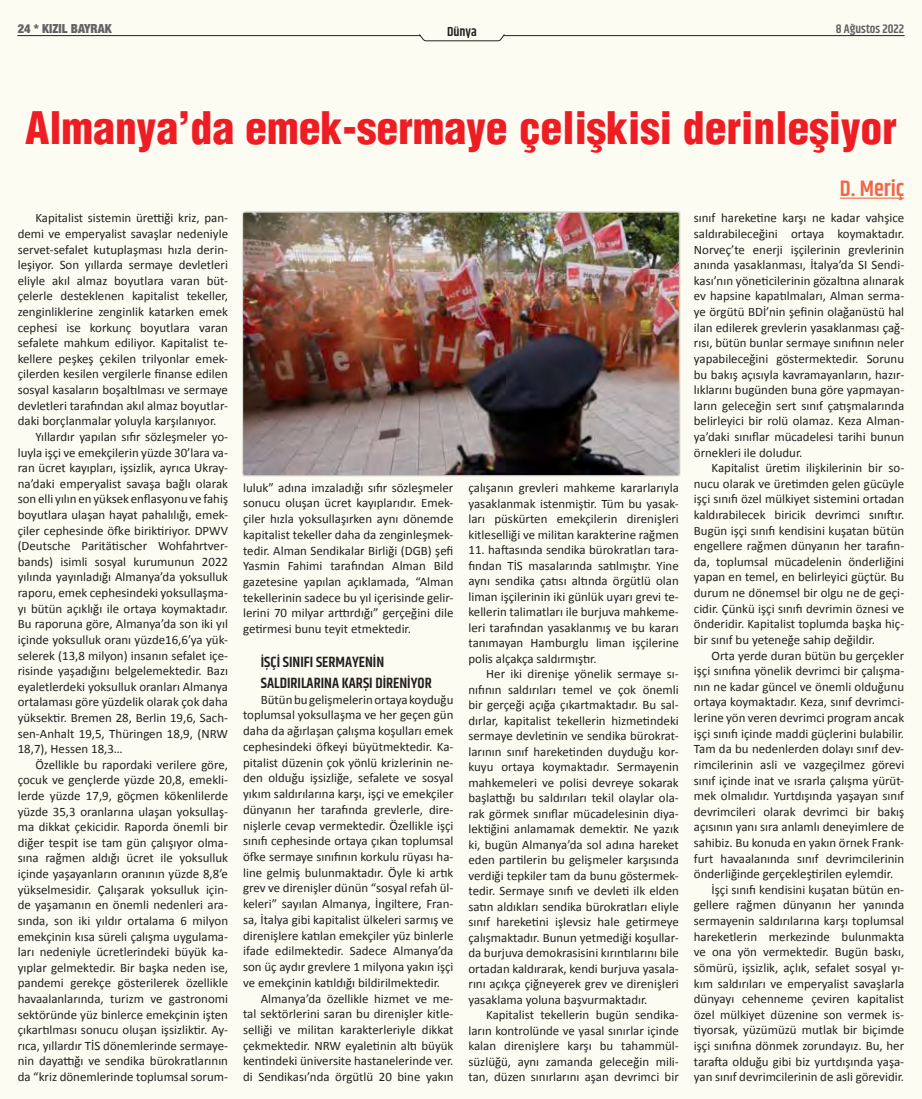
<style>
.page{position:relative;width:922px;height:1099px;background:#fff}
.page>*{position:absolute;margin:0;border:0;box-sizing:border-box;transform-origin:0 0}
.ana_başlık{font:900 condensed 43.75px "Helvetica";color:#ee1d23}
.üst_imza{font:600 22.5px "Khand";color:#f26648}
.ara_başlık{font:600 15px/20.5px "Khand";color:#231f20}
.t1{font:600 13.12px "Khand";color:#231f20}
.t2{font:12.88px/15.6px "Calibri";color:#231f20;text-align:justify}
.t3{font:900 condensed 12.5px "Helvetica Neue";color:#636366}
.t4{font:600 12.5px "Khand";color:#636366}
</style>
<div class="page">
<div style="left:0;top:0;width:921px;height:1098px;background:#fdfcf3"></div>
<hr style="left:18px;top:35px;width:402px;height:1px;background:#231f20">
<hr style="left:503px;top:35px;width:400px;height:1px;background:#231f20">
<svg style="left:419px;top:34px;width:85px;height:7px"></svg>
<hr style="left:839px;top:197px;width:65px;height:2px;background:#f26648">
<div style="left:241px;top:211px;width:439px;height:265px;background:#231f20;opacity:.4"></div>
<img style="left:243px;top:213px;width:435px;height:262px">
<p class="t3" style="left:18px;top:18px;width:95px">24 * KIZIL BAYRAK</p>
<p class="t1" style="left:447px;top:23px;width:31px">Dünya</p>
<p class="t4" style="left:835px;top:21px;width:70px">8 Ağustos 2022</p>
<p class="ana_başlık" style="left:25px;top:101px;width:873px">Almanya’da emek-sermaye çelişkisi derinleşiyor</p>
<p class="üst_imza" style="left:839px;top:174px;width:66px">D. Meriç</p>
<p class="t2" style="left:18px;top:210px;width:212px;text-indent:18px">Kapitalist sistemin ürettiği kriz, pan&shy;demi ve emperyalist savaşlar nedeniyle servet-sefalet kutuplaşması hızla derin&shy;leşiyor. Son yıllarda sermaye devletleri eliyle akıl almaz boyutlara varan büt&shy;çelerle desteklenen kapitalist tekeller, zenginliklerine zenginlik katarken emek cephesi ise korkunç boyutlara varan sefalete mahkum ediliyor. Kapitalist te&shy;kellere peşkeş çekilen trilyonlar emek&shy;çilerden kesilen vergilerle finanse edilen sosyal kasaların boşaltılması ve sermaye devletleri tarafından akıl almaz boyutlar&shy;daki borçlanmalar yoluyla karşılanıyor.</p>
<p class="t2" style="left:18px;top:428px;width:212px;text-indent:18px">Yıllardır yapılan sıfır sözleşmeler yo&shy;luyla işçi ve emekçilerin yüzde 30’lara va&shy;ran ücret kayıpları, işsizlik, ayrıca Ukray&shy;na’daki emperyalist savaşa bağlı olarak son elli yılın en yüksek enflasyonu ve fahiş boyutlara ulaşan hayat pahalılığı, emek&shy;çiler cephesinde öfke biriktiriyor. DPWV (Deutsche Paritätischer Wohfahrtver&shy;bands) isimli sosyal kurumunun 2022 yılında yayınladığı Almanya’da yoksulluk raporu, emek cephesindeki yoksullaşma&shy;yı bütün açıklığı ile ortaya koymaktadır.<br>Bu raporuna göre, Almanya’da son iki yıl içinde yoksulluk oranı yüzde16,6’ya yük&shy;selerek (13,8 milyon) insanın sefalet içe&shy;risinde yaşadığını belgelemektedir. Bazı eyaletlerdeki yoksulluk oranları Almanya ortalaması göre yüzdelik olarak çok daha yüksektir. Bremen 28, Berlin 19,6, Sach&shy;sen-Anhalt 19,5, Thüringen 18,9, (NRW 18,7), Hessen 18,3…</p>
<p class="t2" style="left:18px;top:756px;width:212px;text-indent:18px">Özellikle bu rapordaki verilere göre, çocuk ve gençlerde yüzde 20,8, emekli&shy;lerde yüzde 17,9, göçmen kökenlilerde yüzde 35,3 oranlarına ulaşan yoksullaş&shy;ma dikkat çekicidir. Raporda önemli bir diğer tespit ise tam gün çalışıyor olma&shy;sına rağmen aldığı ücret ile yoksulluk içinde yaşayanların oranının yüzde 8,8’e yükselmesidir. Çalışarak yoksulluk için&shy;de yaşamanın en önemli nedenleri ara&shy;sında, son iki yıldır ortalama 6 milyon emekçinin kısa süreli çalışma uygulama&shy;ları nedeniyle ücretlerindeki büyük ka&shy;yıplar gelmektedir. Bir başka neden ise, pandemi gerekçe gösterilerek özellikle havaalanlarında, turizm ve gastronomi sektöründe yüz binlerce emekçinin işten çıkartılması sonucu oluşan işsizliktir. Ay&shy;rıca, yıllardır TİS dönemlerinde sermaye&shy;nin dayattığı ve sendika bürokratlarının da “kriz dönemlerinde toplumsal sorum-</p>
<p class="t2" style="left:243px;top:479px;width:212px">luluk” adına imzaladığı sıfır sözleşmeler sonucu oluşan ücret kayıplarıdır. Emek&shy;çiler hızla yoksullaşırken aynı dönemde kapitalist tekeller daha da zenginleşmek&shy;tedir. Alman Sendikalar Birliği (DGB) şefi Yasmin Fahimi tarafından Alman Bild gazetesine yapılan açıklamada, “Alman tekellerinin sadece bu yıl içerisinde gelir&shy;lerini 70 milyar arttırdığı” gerçeğini dile getirmesi bunu teyit etmektedir.</p>
<p class="ara_başlık" style="left:261px;top:653px;width:172px">İŞÇI SINIFI SERMAYENIN<br>SALDIRILARINA KARŞI DIRENIYOR</p>
<p class="t2" style="left:243px;top:691px;width:212px;text-indent:18px">Bütün bu gelişmelerin ortaya koyduğu toplumsal yoksullaşma ve her geçen gün daha da ağırlaşan çalışma koşulları emek cephesindeki öfkeyi büyütmektedir. Ka&shy;pitalist düzenin çok yönlü krizlerinin ne&shy;den olduğu işsizliğe, sefalete ve sosyal yıkım saldırılarına karşı, işçi ve emekçiler dünyanın her tarafında grevlerle, dire&shy;nişlerle cevap vermektedir. Özellikle işçi sınıfı cephesinde ortaya çıkan toplumsal öfke sermaye sınıfının korkulu rüyası ha&shy;line gelmiş bulunmaktadır. Öyle ki artık grev ve direnişler dünün “sosyal refah ül&shy;keleri” sayılan Almanya, İngiltere, Fran&shy;sa, İtalya gibi kapitalist ülkeleri sarmış ve direnişlere katılan emekçiler yüz binlerle ifade edilmektedir. Sadece Almanya’da son üç aydır grevlere 1 milyona yakın işçi ve emekçinin katıldığı bildirilmektedir.</p>
<p class="t2" style="left:243px;top:989px;width:212px;text-indent:18px">Almanya’da özellikle hizmet ve me&shy;tal sektörlerini saran bu direnişler kitle&shy;selliği ve militan karakterleriyle dikkat çekmektedir. NRW eyaletinin altı büyük kentindeki üniversite hastanelerinde ver. di Sendikası’nda örgütlü 20 bine yakın</p>
<p class="t2" style="left:468px;top:480px;width:212px">çalışanın grevleri mahkeme kararlarıyla yasaklanmak istenmiştir. Tüm bu yasak&shy;ları püskürten emekçilerin direnişleri kitleselliği ve militan karakterine rağmen</p>
<p class="t2" style="left:468px;top:541px;width:212px">11. haftasında sendika bürokratları tara&shy;fından TİS masalarında satılmıştır. Yine aynı sendika çatısı altında örgütlü olan liman işçilerinin iki günlük uyarı grevi te&shy;kellerin talimatları ile burjuva mahkeme&shy;leri tarafından yasaklanmış ve bu kararı tanımayan Hamburglu liman işçilerine polis alçakça saldırmıştır.</p>
<p class="t2" style="left:468px;top:665px;width:212px;text-indent:18px">Her iki direnişe yönelik sermaye sı&shy;nıfının saldırıları temel ve çok önemli bir gerçeği açığa çıkartmaktadır. Bu sal&shy;dırlar, kapitalist tekellerin hizmetindeki sermaye devletinin ve sendika bürokrat&shy;larının sınıf hareketinden duyduğu kor&shy;kuyu ortaya koymaktadır. Sermayenin mahkemeleri ve polisi devreye sokarak başlattığı bu saldırıları tekil olaylar ola&shy;rak görmek sınıflar mücadelesinin diya&shy;lektiğini anlamamak demektir. Ne yazık ki, bugün Almanya’da sol adına hareket eden partilerin bu gelişmeler karşısında verdiği tepkiler tam da bunu göstermek&shy;tedir. Sermaye sınıfı ve devleti ilk elden satın aldıkları sendika bürokratları eliyle sınıf hareketini işlevsiz hale getirmeye çalışmaktadır. Bunun yetmediği koşullar&shy;da burjuva demokrasisini kırıntılarını bile ortadan kaldırarak, kendi burjuva yasala&shy;rını açıkça çiğneyerek grev ve direnişleri yasaklama yoluna başvurmaktadır.</p>
<p class="t2" style="left:468px;top:1006px;width:212px;text-indent:18px">Kapitalist tekellerin bugün sendika&shy;ların kontrolünde ve yasal sınırlar içinde kalan direnişlere karşı bu tahammül&shy;süzlüğü, aynı zamanda geleceğin mili&shy;tan, düzen sınırlarını aşan devrimci bir</p>
<p class="t2" style="left:693px;top:210px;width:212px">sınıf hareketine karşı ne kadar vahşice saldırabileceğini ortaya koymaktadır.<br>Norveç’te enerji işçilerinin grevlerinin anında yasaklanması, İtalya’da SI Sendi&shy;kası’nın yöneticilerinin gözaltına alınarak ev hapsine kapatılmaları, Alman serma&shy;ye örgütü BDİ’nin şefinin olağanüstü hal ilan edilerek grevlerin yasaklanması çağ&shy;rısı, bütün bunlar sermaye sınıfının neler yapabileceğini göstermektedir. Sorunu bu bakış açısıyla kavramayanların, hazır&shy;lıklarını bugünden buna göre yapmayan&shy;ların geleceğin sert sınıf çatışmalarında belirleyici bir rolü olamaz. Keza Alman&shy;ya’daki sınıflar mücadelesi tarihi bunun örnekleri ile doludur.</p>
<p class="t2" style="left:693px;top:459px;width:212px;text-indent:18px">Kapitalist üretim ilişkilerinin bir so&shy;nucu olarak ve üretimden gelen gücüyle işçi sınıfı özel mülkiyet sistemini ortadan kaldırabilecek biricik devrimci sınıftır.<br>Bugün işçi sınıfı kendisini kuşatan bütün engellere rağmen dünyanın her tarafın&shy;da, toplumsal mücadelenin önderliğini yapan en temel, en belirleyici güçtür. Bu durum ne dönemsel bir olgu ne de geçi&shy;cidir. Çünkü işçi sınıfı devrimin öznesi ve önderidir. Kapitalist toplumda başka hiç&shy;bir sınıf bu yeteneğe sahip değildir.</p>
<p class="t2" style="left:693px;top:647px;width:212px;text-indent:18px">Orta yerde duran bütün bu gerçekler işçi sınıfına yönelik devrimci bir çalışma&shy;nın ne kadar güncel ve önemli olduğunu ortaya koymaktadır. Keza, sınıf devrimci&shy;lerine yön veren devrimci program ancak işçi sınıfı içinde maddi güçlerini bulabilir.<br>Tam da bu nedenlerden dolayı sınıf dev&shy;rimcilerinin asli ve vazgeçilmez görevi sınıf içinde inat ve ısrarla çalışma yürüt&shy;mek olmalıdır. Yurtdışında yaşayan sınıf devrimcileri olarak devrimci bir bakış açısının yanı sıra anlamlı deneyimlere de sahibiz. Bu konuda en yakın örnek Frank&shy;furt havaalanında sınıf devrimcilerinin önderliğinde gerçekleştirilen eylemdir.</p>
<p class="t2" style="left:693px;top:881px;width:212px;text-indent:18px">İşçi sınıfı kendisini kuşatan bütün en&shy;gellere rağmen dünyanın her yanında sermayenin saldırılarına karşı toplumsal hareketlerin merkezinde bulunmakta ve ona yön vermektedir. Bugün baskı, sömürü, işsizlik, açlık, sefalet sosyal yı&shy;kım saldırıları ve emperyalist savaşlarla dünyayı cehenneme çeviren kapitalist özel mülkiyet düzenine son vermek is&shy;tiyorsak, yüzümüzü mutlak bir biçimde işçi sınıfına dönmek zorundayız. Bu, her tarafta olduğu gibi biz yurtdışında yaşa&shy;yan sınıf devrimcilerinin de asli görevidir.</p>
</div>
